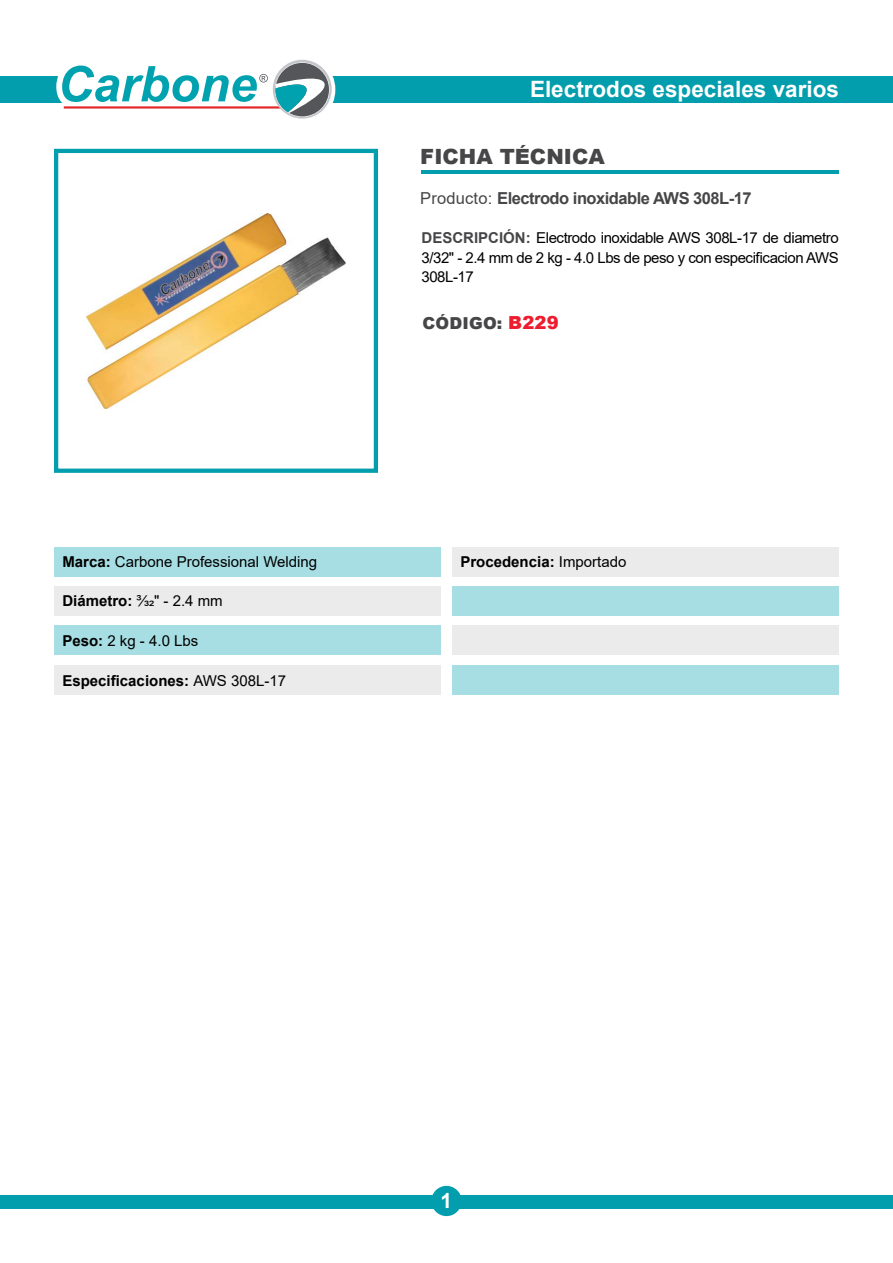
<style>
.page{position:relative;width:893px;height:1263px;background:#fff}
.page>*{position:absolute;margin:0;border:0;box-sizing:border-box;transform-origin:0 0}
.t1{font:700 22.5px "Arial";color:#fff}
.t2{font:900 21px "Arial";color:#464547}
.t3{font:700 21px "Arial";color:#fff}
.t4{font:700 16.5px "Arial";letter-spacing:-.03em;color:#464547}
.t5{font:900 16.5px "Arial";letter-spacing:.01em;color:#464547}
.t6{font:15px/19.5px "Arial";letter-spacing:-.03em;color:#000;text-align:justify}
.t7{font:700 15px "Arial";color:#000}
.t8{font:15px "Arial";color:#000}
.s1{font-weight:700}
.s2{font-weight:400}
.s3{font-weight:700;color:#464547}
.s4{font-size:18px;color:#ed1c2e}
</style>
<div class="page">
<div style="left:0;top:77px;width:62px;height:26px;background:#039ead"></div>
<div style="left:303px;top:77px;width:590px;height:26px;background:#039ead"></div>
<div style="left:264px;top:54px;width:71px;height:71px;border:12px solid #fff;border-radius:50%"></div>
<svg style="left:273px;top:60px;width:59px;height:59px"></svg>
<svg style="left:47px;top:54px;width:282px;height:63px"></svg>
<hr style="left:421px;top:171px;width:418px;height:3px;background:#039ead">
<div style="left:0;top:1195px;width:893px;height:14px;background:#039ead"></div>
<div style="left:431px;top:1186px;width:31px;height:30px;background:#039ead;border-radius:50%"></div>
<div style="left:54px;top:547px;width:387px;height:30px;background:#a6dee3"></div>
<div style="left:452px;top:547px;width:387px;height:30px;background:#ebebeb"></div>
<div style="left:54px;top:586px;width:387px;height:30px;background:#ebebeb"></div>
<div style="left:452px;top:586px;width:387px;height:30px;background:#a6dee3"></div>
<div style="left:54px;top:626px;width:387px;height:29px;background:#a6dee3"></div>
<div style="left:452px;top:626px;width:387px;height:29px;background:#ebebeb"></div>
<div style="left:54px;top:665px;width:387px;height:29px;background:#ebebeb"></div>
<div style="left:452px;top:665px;width:387px;height:29px;background:#a6dee3"></div>
<img style="left:87px;top:213px;width:258px;height:195px">
<div style="left:54px;top:149px;width:324px;height:324px;border:4px solid #039ead"></div>
<p class="t8" style="left:62px;top:551px;width:256px"><span class="s1">Marca:</span> Carbone Professional Welding</p>
<p class="t6" style="left:62px;top:591px;width:162px"><span class="s1">Diámetro:</span> 3/32" - 2.4 mm</p>
<p class="t6" style="left:62px;top:631px;width:137px"><span class="s1">Peso:</span> 2 kg - 4.0 Lbs</p>
<p class="t7" style="left:62px;top:670px;width:225px">Especificaciones: <span class="s2">AWS 308L-17</span></p>
<h1 class="t1" style="left:530px;top:74px;width:310px">Electrodos especiales varios</h1>
<h2 class="t2" style="left:420px;top:141px;width:186px">FICHA TÉCNICA</h2>
<p class="t4" style="left:420px;top:187px;width:333px"><span class="s2">Producto:</span> Electrodo inoxidable AWS 308L-17</p>
<p class="t6" style="left:421px;top:228px;width:419px"><span class="s3">DESCRIPCIÓN:</span> Electrodo inoxidable AWS 308L-17 de diametro 3/32" - 2.4 mm de 2 kg - 4.0 Lbs de peso y con especificacion AWS 308L-17</p>
<p class="t5" style="left:423px;top:311px;width:138px">CÓDIGO: <span class="s4">B229</span></p>
<p class="t7" style="left:460px;top:551px;width:167px">Procedencia: <span class="s2">Importado</span></p>
<h2 class="t3" style="left:441px;top:1186px;width:13px">1</h2>
</div>
